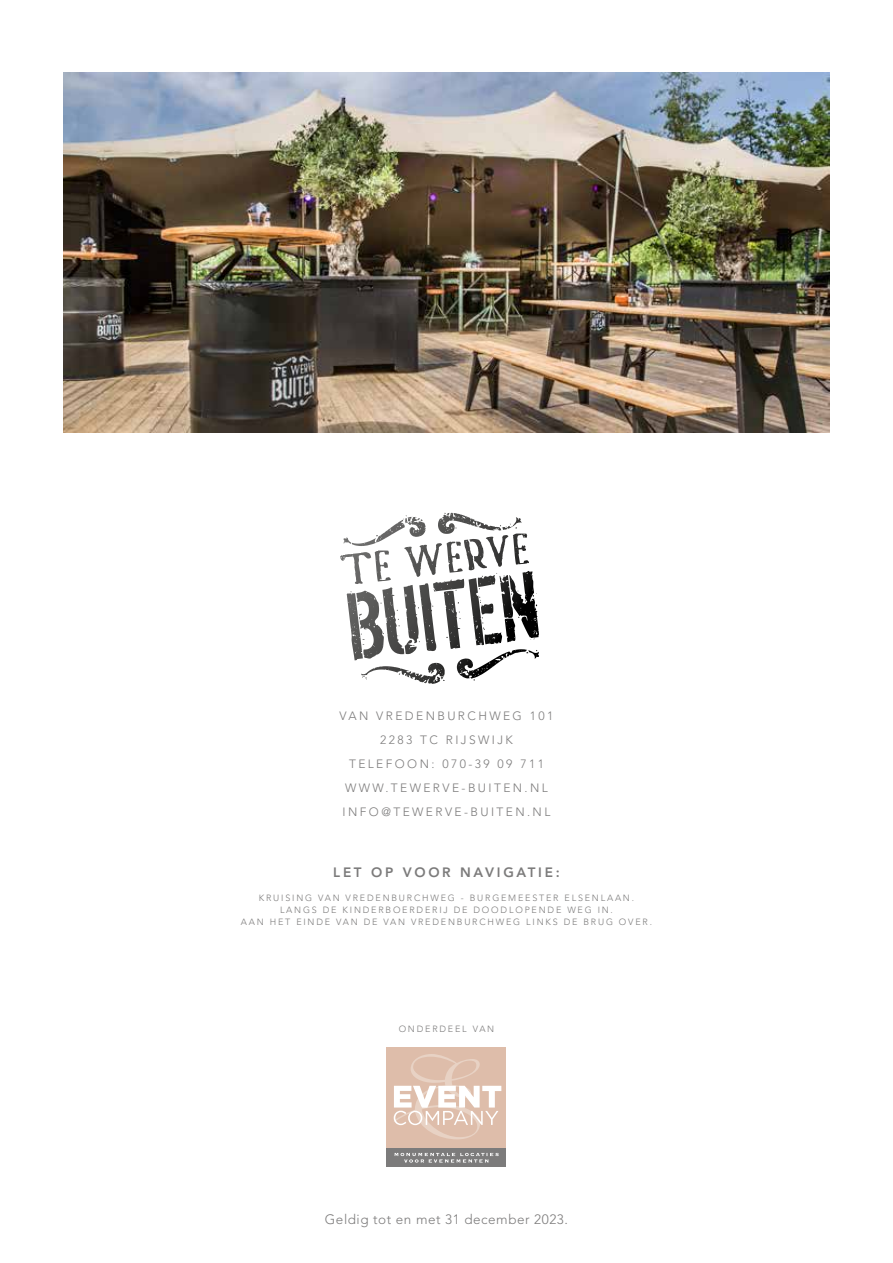
<style>
.page{position:relative;width:893px;height:1263px;background:#fff}
.page>*{position:absolute;margin:0;border:0;box-sizing:border-box;transform-origin:0 0}
.t1{font:300 13.5px "Avenir";letter-spacing:.04em;color:#7c7b7b}
.t2{font:800 13.5px "Avenir";letter-spacing:.2em;color:#7c7b7b}
.t3{font:300 12px/24px "Avenir";letter-spacing:.2em;color:#7c7b7b;text-align:center}
.t4{font:300 9px/12px "Avenir";letter-spacing:.2em;color:#7c7b7b;text-align:center}
</style>
<div class="page">
<img style="left:64px;top:72px;width:765px;height:360px">
<img style="left:347px;top:593px;width:16px;height:67px">
<img style="left:469px;top:580px;width:15px;height:65px">
<img style="left:375px;top:550px;width:16px;height:31px">
<img style="left:502px;top:527px;width:27px;height:37px">
<img style="left:405px;top:513px;width:41px;height:5px">
<div style="left:386px;top:1047px;width:120px;height:102px;background:#debdaa"></div>
<div style="left:386px;top:1149px;width:120px;height:18px;background:#7c7b7b"></div>
<svg style="left:394px;top:1153px;width:105px;height:10px"></svg>
<svg style="left:394px;top:1054px;width:107px;height:85px"></svg>
<h2 class="t3" style="left:340px;top:704px;width:215px">VAN VREDENBURCHWEG 101<br>2283 TC RIJSWIJK<br>TELEFOON: 070-39 09 711<br>WWW.TEWERVE-BUITEN.NL<br>INFO@TEWERVE-BUITEN.NL</h2>
<h1 class="t2" style="left:333px;top:864px;width:228px">LET OP VOOR NAVIGATIE:</h1>
<p class="t4" style="left:241px;top:892px;width:413px">KRUISING VAN VREDENBURCHWEG - BURGEMEESTER ELSENLAAN.<br>LANGS DE KINDERBOERDERIJ DE DOODLOPENDE WEG IN.<br>AAN HET EINDE VAN DE VAN VREDENBURCHWEG LINKS DE BRUG OVER.</p>
<p class="t4" style="left:399px;top:1023px;width:97px">ONDERDEEL VAN</p>
<h1 class="t1" style="left:325px;top:1211px;width:245px">Geldig tot en met 31 december 2023.</h1>
</div>
